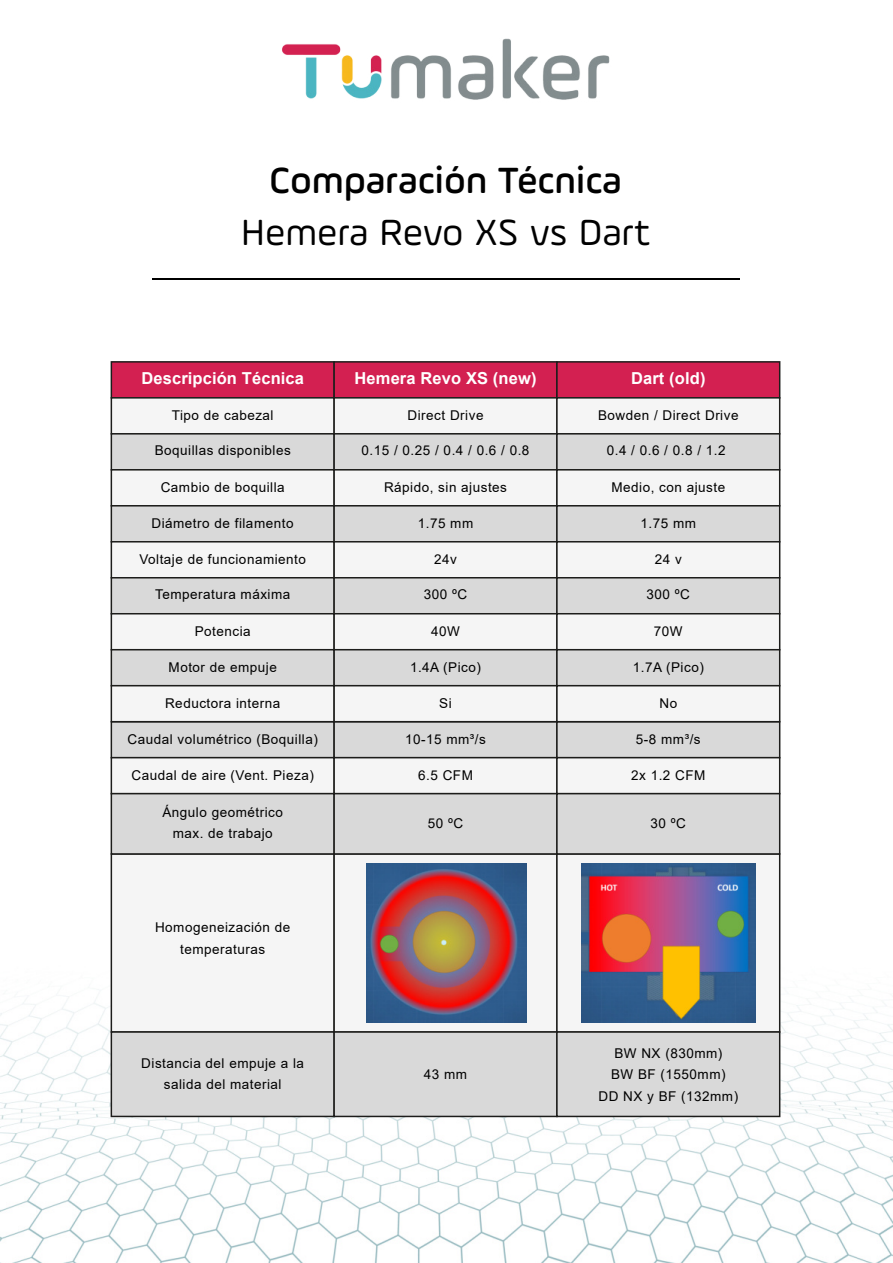
<style>
.page{position:relative;width:893px;height:1263px;background:#fff}
.page>*{position:absolute;margin:0;border:0;box-sizing:border-box;transform-origin:0 0}
.t1{font:500 38.85px "Ample Soft Pro";letter-spacing:.01em;color:#000}
.t2{font:38.85px "Ample Soft Pro";letter-spacing:.01em;color:#000}
.t3{font:700 16.5px "Arial";letter-spacing:.005em;color:#fff}
.t4{font:13.5px/21.5px "Arial";letter-spacing:.035em;color:#000;text-align:center}
</style>
<div class="page">
<img style="left:0;top:787px;width:893px;height:476px">
<img style="left:282px;top:38px;width:328px;height:62px">
<div style="left:111px;top:361px;width:224px;height:38px;background:#d32051;border:2px solid #1d1d1b"></div>
<div style="left:111px;top:397px;width:224px;height:38px;background:#f5f5f5;border:2px solid #1d1d1b"></div>
<div style="left:111px;top:433px;width:224px;height:37px;background:#d9d9d9;border:2px solid #1d1d1b"></div>
<div style="left:111px;top:469px;width:224px;height:37px;background:#f5f5f5;border:2px solid #1d1d1b"></div>
<div style="left:111px;top:505px;width:224px;height:37px;background:#d9d9d9;border:2px solid #1d1d1b"></div>
<div style="left:111px;top:541px;width:224px;height:37px;background:#f5f5f5;border:2px solid #1d1d1b"></div>
<div style="left:111px;top:577px;width:224px;height:37px;background:#d9d9d9;border:2px solid #1d1d1b"></div>
<div style="left:111px;top:613px;width:224px;height:37px;background:#f5f5f5;border:2px solid #1d1d1b"></div>
<div style="left:111px;top:649px;width:224px;height:37px;background:#d9d9d9;border:2px solid #1d1d1b"></div>
<div style="left:111px;top:721px;width:224px;height:37px;background:#d9d9d9;border:2px solid #1d1d1b"></div>
<div style="left:111px;top:757px;width:224px;height:37px;background:#f5f5f5;border:2px solid #1d1d1b"></div>
<div style="left:111px;top:853px;width:224px;height:180px;background:#f5f5f5;border:2px solid #1d1d1b"></div>
<div style="left:111px;top:793px;width:224px;height:62px;background:#d9d9d9;border:2px solid #1d1d1b"></div>
<div style="left:111px;top:1031px;width:224px;height:86px;background:#d9d9d9;border:2px solid #1d1d1b"></div>
<div style="left:111px;top:685px;width:224px;height:37px;background:#f5f5f5;border:2px solid #1d1d1b"></div>
<div style="left:333px;top:361px;width:225px;height:38px;background:#d32051;border:2px solid #1d1d1b"></div>
<div style="left:333px;top:397px;width:225px;height:38px;background:#f5f5f5;border:2px solid #1d1d1b"></div>
<div style="left:333px;top:433px;width:225px;height:37px;background:#d9d9d9;border:2px solid #1d1d1b"></div>
<div style="left:333px;top:469px;width:225px;height:37px;background:#f5f5f5;border:2px solid #1d1d1b"></div>
<div style="left:333px;top:505px;width:225px;height:37px;background:#d9d9d9;border:2px solid #1d1d1b"></div>
<div style="left:333px;top:541px;width:225px;height:37px;background:#f5f5f5;border:2px solid #1d1d1b"></div>
<div style="left:333px;top:577px;width:225px;height:37px;background:#d9d9d9;border:2px solid #1d1d1b"></div>
<div style="left:333px;top:613px;width:225px;height:37px;background:#f5f5f5;border:2px solid #1d1d1b"></div>
<div style="left:333px;top:649px;width:225px;height:37px;background:#d9d9d9;border:2px solid #1d1d1b"></div>
<div style="left:333px;top:721px;width:225px;height:37px;background:#d9d9d9;border:2px solid #1d1d1b"></div>
<div style="left:333px;top:757px;width:225px;height:37px;background:#f5f5f5;border:2px solid #1d1d1b"></div>
<div style="left:333px;top:853px;width:225px;height:180px;background:#f5f5f5;border:2px solid #1d1d1b"></div>
<div style="left:333px;top:793px;width:225px;height:62px;background:#d9d9d9;border:2px solid #1d1d1b"></div>
<div style="left:333px;top:1031px;width:225px;height:86px;background:#d9d9d9;border:2px solid #1d1d1b"></div>
<div style="left:333px;top:685px;width:225px;height:37px;background:#f5f5f5;border:2px solid #1d1d1b"></div>
<div style="left:556px;top:361px;width:224px;height:38px;background:#d32051;border:2px solid #1d1d1b"></div>
<div style="left:556px;top:397px;width:224px;height:38px;background:#f5f5f5;border:2px solid #1d1d1b"></div>
<div style="left:556px;top:433px;width:224px;height:37px;background:#d9d9d9;border:2px solid #1d1d1b"></div>
<div style="left:556px;top:469px;width:224px;height:37px;background:#f5f5f5;border:2px solid #1d1d1b"></div>
<div style="left:556px;top:505px;width:224px;height:37px;background:#d9d9d9;border:2px solid #1d1d1b"></div>
<div style="left:556px;top:541px;width:224px;height:37px;background:#f5f5f5;border:2px solid #1d1d1b"></div>
<div style="left:556px;top:577px;width:224px;height:37px;background:#d9d9d9;border:2px solid #1d1d1b"></div>
<div style="left:556px;top:613px;width:224px;height:37px;background:#f5f5f5;border:2px solid #1d1d1b"></div>
<div style="left:556px;top:649px;width:224px;height:37px;background:#d9d9d9;border:2px solid #1d1d1b"></div>
<div style="left:556px;top:721px;width:224px;height:37px;background:#d9d9d9;border:2px solid #1d1d1b"></div>
<div style="left:556px;top:757px;width:224px;height:37px;background:#f5f5f5;border:2px solid #1d1d1b"></div>
<div style="left:556px;top:853px;width:224px;height:180px;background:#f5f5f5;border:2px solid #1d1d1b"></div>
<div style="left:556px;top:793px;width:224px;height:62px;background:#d9d9d9;border:2px solid #1d1d1b"></div>
<div style="left:556px;top:1031px;width:224px;height:86px;background:#d9d9d9;border:2px solid #1d1d1b"></div>
<div style="left:556px;top:685px;width:224px;height:37px;background:#f5f5f5;border:2px solid #1d1d1b"></div>
<img style="left:367px;top:863px;width:159px;height:160px">
<img style="left:581px;top:863px;width:174px;height:160px">
<hr style="left:152px;top:278px;width:587px;height:1px;background:#000">
<h1 class="t1" style="left:269px;top:166px;width:354px">Comparación Técnica</h1>
<h1 class="t2" style="left:241px;top:208px;width:410px">Hemera Revo XS vs Dart</h1>
<p class="t3" style="left:141px;top:372px;width:164px">Descripción Técnica</p>
<p class="t4" style="left:172px;top:406px;width:103px">Tipo de cabezal</p>
<p class="t4" style="left:155px;top:441px;width:138px">Boquillas disponibles</p>
<p class="t4" style="left:161px;top:478px;width:126px">Cambio de boquilla</p>
<p class="t4" style="left:151px;top:514px;width:144px">Diámetro de filamento</p>
<p class="t4" style="left:139px;top:550px;width:168px">Voltaje de funcionamiento</p>
<p class="t4" style="left:155px;top:585px;width:137px">Temperatura máxima</p>
<p class="t4" style="left:195px;top:622px;width:58px">Potencia</p>
<p class="t4" style="left:169px;top:658px;width:110px">Motor de empuje</p>
<p class="t4" style="left:165px;top:694px;width:117px">Reductora interna</p>
<p class="t4" style="left:128px;top:730px;width:192px">Caudal volumétrico (Boquilla)</p>
<p class="t4" style="left:132px;top:766px;width:184px">Caudal de aire (Vent. Pieza)</p>
<p class="t4" style="left:162px;top:803px;width:122px">Ángulo geométrico max. de trabajo</p>
<p class="t4" style="left:155px;top:918px;width:137px">Homogeneización de temperaturas</p>
<p class="t4" style="left:141px;top:1053px;width:164px">Distancia del empuje a la salida del material</p>
<p class="t3" style="left:355px;top:372px;width:183px">Hemera Revo XS (new)</p>
<p class="t3" style="left:631px;top:372px;width:76px">Dart (old)</p>
<p class="t4" style="left:407px;top:406px;width:77px">Direct Drive</p>
<p class="t4" style="left:362px;top:441px;width:169px">0.15 / 0.25 / 0.4 / 0.6 / 0.8</p>
<p class="t4" style="left:384px;top:478px;width:125px">Rápido, sin ajustes</p>
<p class="t4" style="left:418px;top:514px;width:57px">1.75 mm</p>
<p class="t4" style="left:434px;top:549px;width:24px">24v</p>
<p class="t4" style="left:424px;top:585px;width:45px">300 ºC</p>
<p class="t4" style="left:431px;top:622px;width:30px">40W</p>
<p class="t4" style="left:410px;top:658px;width:73px">1.4A (Pico)</p>
<p class="t4" style="left:439px;top:694px;width:14px">Si</p>
<p class="t4" style="left:405px;top:730px;width:82px">10-15 mm³/s</p>
<p class="t4" style="left:418px;top:766px;width:56px">6.5 CFM</p>
<p class="t4" style="left:428px;top:814px;width:37px">50 ºC</p>
<p class="t4" style="left:598px;top:406px;width:142px">Bowden / Direct Drive</p>
<p class="t4" style="left:607px;top:441px;width:120px">0.4 / 0.6 / 0.8 / 1.2</p>
<p class="t4" style="left:611px;top:478px;width:115px">Medio, con ajuste</p>
<p class="t4" style="left:641px;top:514px;width:57px">1.75 mm</p>
<p class="t4" style="left:655px;top:550px;width:29px">24 v</p>
<p class="t4" style="left:647px;top:585px;width:45px">300 ºC</p>
<p class="t4" style="left:654px;top:622px;width:30px">70W</p>
<p class="t4" style="left:633px;top:658px;width:73px">1.7A (Pico)</p>
<p class="t4" style="left:659px;top:694px;width:19px">No</p>
<p class="t4" style="left:636px;top:730px;width:66px">5-8 mm³/s</p>
<p class="t4" style="left:631px;top:766px;width:76px">2x 1.2 CFM</p>
<p class="t4" style="left:651px;top:814px;width:37px">30 ºC</p>
<p class="t4" style="left:424px;top:1064px;width:45px">43 mm</p>
<p class="t4" style="left:598px;top:1043px;width:141px">BW NX (830mm)<br>BW BF (1550mm)<br>DD NX y BF (132mm)</p>
</div>
